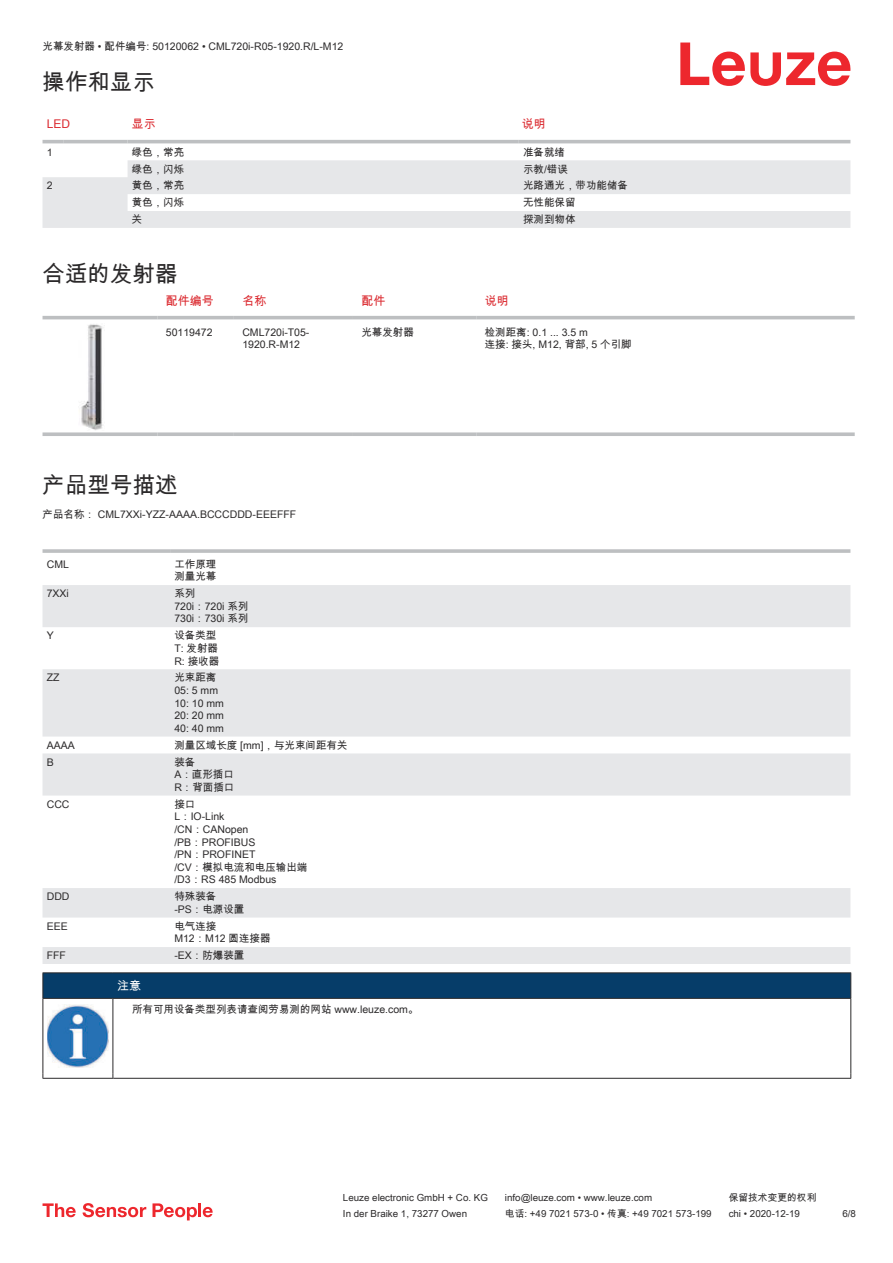
<style>
.page{position:relative;width:893px;height:1263px;background:#fff}
.page>*{position:absolute;margin:0;border:0;box-sizing:border-box;transform-origin:0 0}
.t1{font:22.5px "Arial Unicode MS";color:#2b292a}
.t2{font:12px "Arial Unicode MS";color:#db2a30}
.t3{font:12px "Arial Unicode MS";color:#fff}
.t4{font:10.5px/12.6px "Arial Unicode MS";color:#2b292a}
.t5{font:9.75px "Arial Unicode MS";color:#2b292a}
</style>
<div class="page">
<svg style="left:680px;top:43px;width:170px;height:43px"></svg>
<svg style="left:43px;top:143px;width:807px;height:1px"></svg>
<svg style="left:43px;top:160px;width:807px;height:68px;fill:#e6e7e9"></svg>
<hr style="left:43px;top:140px;width:21px;height:3px;background:#bdbfc1">
<hr style="left:64px;top:140px;width:64px;height:3px;background:#bdbfc1">
<hr style="left:128px;top:140px;width:391px;height:3px;background:#bdbfc1">
<hr style="left:519px;top:140px;width:331px;height:3px;background:#bdbfc1">
<svg style="left:43px;top:319px;width:812px;height:7px"></svg>
<hr style="left:43px;top:316px;width:114px;height:3px;background:#bdbfc1">
<hr style="left:157px;top:316px;width:77px;height:3px;background:#bdbfc1">
<hr style="left:234px;top:316px;width:119px;height:3px;background:#bdbfc1">
<hr style="left:353px;top:316px;width:123px;height:3px;background:#bdbfc1">
<hr style="left:476px;top:316px;width:379px;height:3px;background:#bdbfc1">
<svg style="left:43px;top:432px;width:114px;height:4px"></svg>
<svg style="left:157px;top:432px;width:77px;height:4px"></svg>
<svg style="left:234px;top:432px;width:119px;height:4px"></svg>
<svg style="left:353px;top:432px;width:123px;height:4px"></svg>
<svg style="left:476px;top:432px;width:379px;height:4px;background:#c4c6c8"></svg>
<img style="left:79px;top:324px;width:25px;height:106px">
<svg style="left:43px;top:585px;width:807px;height:379px;fill:#e6e7e9"></svg>
<svg style="left:43px;top:549px;width:127px;height:4px"></svg>
<hr style="left:170px;top:549px;width:680px;height:4px;background:#c4c6c7">
<svg style="left:43px;top:1203px;width:33px;height:14px"></svg>
<svg style="left:83px;top:1203px;width:63px;height:14px"></svg>
<svg style="left:153px;top:1203px;width:44px;height:17px"></svg>
<hr style="left:198px;top:1203px;width:3px;height:14px;background:#ed272d">
<svg style="left:203px;top:1207px;width:10px;height:10px"></svg>
<svg style="left:44px;top:999px;width:806px;height:79px"></svg>
<hr style="left:43px;top:972px;width:70px;height:1px;background:#2b292a">
<hr style="left:43px;top:998px;width:70px;height:1px;background:#2b292a">
<hr style="left:113px;top:972px;width:738px;height:1px;background:#2b292a">
<div style="left:43px;top:973px;width:808px;height:25px;background:#063d69"></div>
<hr style="left:113px;top:998px;width:738px;height:1px;background:#2b292a">
<hr style="left:43px;top:999px;width:1px;height:75px;background:#2b292a">
<hr style="left:113px;top:999px;width:1px;height:75px;background:#2b292a">
<hr style="left:850px;top:999px;width:1px;height:75px;background:#2b292a">
<hr style="left:43px;top:1078px;width:70px;height:1px;background:#2b292a">
<hr style="left:113px;top:1078px;width:738px;height:1px;background:#2b292a">
<img style="left:47px;top:1005px;width:61px;height:62px">
<div style="left:115px;top:999px;width:734px;height:20px;background:#fff"></div>
<p class="t4" style="left:43px;top:40px;width:302px">光幕发射器 • 配件编号: 50120062 • CML720i-R05-1920.R/L-M12</p>
<h1 class="t1" style="left:43px;top:66px;width:114px">操作和显示</h1>
<p class="t2" style="left:47px;top:115px;width:25px">LED</p>
<p class="t2" style="left:132px;top:115px;width:25px">显示</p>
<p class="t2" style="left:522px;top:115px;width:25px">说明</p>
<p class="t4" style="left:47px;top:145px;width:7px">1</p>
<p class="t4" style="left:132px;top:145px;width:54px">绿色，常亮</p>
<p class="t4" style="left:523px;top:145px;width:43px">准备就绪</p>
<p class="t4" style="left:132px;top:162px;width:54px">绿色，闪烁</p>
<p class="t4" style="left:523px;top:162px;width:46px">示教/错误</p>
<p class="t4" style="left:47px;top:179px;width:7px">2</p>
<p class="t4" style="left:132px;top:179px;width:54px">黄色，常亮</p>
<p class="t4" style="left:523px;top:179px;width:106px">光路通光，带功能储备</p>
<p class="t4" style="left:132px;top:196px;width:54px">黄色，闪烁</p>
<p class="t4" style="left:523px;top:196px;width:54px">无性能保留</p>
<p class="t4" style="left:132px;top:213px;width:12px">关</p>
<p class="t4" style="left:523px;top:213px;width:54px">探测到物体</p>
<h1 class="t1" style="left:43px;top:257px;width:136px">合适的发射器</h1>
<p class="t2" style="left:166px;top:292px;width:49px">配件编号</p>
<p class="t2" style="left:242px;top:292px;width:25px">名称</p>
<p class="t2" style="left:361px;top:292px;width:25px">配件</p>
<p class="t2" style="left:485px;top:292px;width:25px">说明</p>
<p class="t4" style="left:166px;top:326px;width:48px">50119472</p>
<p class="t4" style="left:242px;top:326px;width:69px">CML720i-T05-<br>1920.R-M12</p>
<p class="t4" style="left:361px;top:326px;width:54px">光幕发射器</p>
<p class="t4" style="left:485px;top:326px;width:149px">检测距离: 0.1 ... 3.5 m<br>连接: 接头, M12, 背部, 5 个引脚</p>
<h1 class="t1" style="left:43px;top:468px;width:136px">产品型号描述</h1>
<p class="t4" style="left:43px;top:508px;width:255px">产品名称： CML7XXi-YZZ-AAAA.BCCCDDD-EEEFFF</p>
<p class="t4" style="left:47px;top:558px;width:24px">CML</p>
<p class="t4" style="left:174px;top:557px;width:43px">工作原理测量光幕</p>
<p class="t4" style="left:47px;top:587px;width:24px">7XXi</p>
<p class="t4" style="left:174px;top:587px;width:76px">系列<br>720i：720i 系列<br>730i：730i 系列</p>
<p class="t4" style="left:47px;top:629px;width:9px">Y</p>
<p class="t4" style="left:174px;top:629px;width:46px">设备类型<br>T: 发射器<br>R: 接收器</p>
<p class="t4" style="left:47px;top:671px;width:14px">ZZ</p>
<p class="t4" style="left:174px;top:671px;width:51px">光束距离<br>05: 5 mm<br>10: 10 mm<br>20: 20 mm<br>40: 40 mm</p>
<p class="t4" style="left:47px;top:738px;width:30px">AAAA</p>
<p class="t4" style="left:174px;top:738px;width:175px">测量区域长度 [mm]，与光束间距有关</p>
<p class="t4" style="left:47px;top:755px;width:9px">B</p>
<p class="t4" style="left:174px;top:755px;width:62px">装备<br>A：直形插口<br>R：背面插口</p>
<p class="t4" style="left:47px;top:798px;width:24px">CCC</p>
<p class="t4" style="left:174px;top:797px;width:135px">接口<br>L：IO-Link<br>/CN：CANopen<br>/PB：PROFIBUS<br>/PN：PROFINET<br>/CV：模拟电流和电压输出端/D3：RS 485 Modbus</p>
<p class="t4" style="left:47px;top:890px;width:24px">DDD</p>
<p class="t4" style="left:174px;top:890px;width:72px">特殊装备<br>-PS：电源设置</p>
<p class="t4" style="left:47px;top:920px;width:23px">EEE</p>
<p class="t4" style="left:174px;top:919px;width:98px">电气连接<br>M12：M12 圆连接器</p>
<p class="t4" style="left:47px;top:949px;width:21px">FFF</p>
<p class="t4" style="left:174px;top:949px;width:72px">-EX：防爆装置</p>
<p class="t3" style="left:117px;top:977px;width:25px">注意</p>
<p class="t4" style="left:132px;top:1003px;width:288px">所有可用设备类型列表请查阅劳易测的网站 www.leuze.com。</p>
<p class="t5" style="left:343px;top:1191px;width:146px">Leuze electronic GmbH + Co. KG</p>
<p class="t5" style="left:505px;top:1191px;width:149px">info@leuze.com • www.leuze.com</p>
<p class="t5" style="left:729px;top:1191px;width:89px">保留技术变更的权利</p>
<p class="t5" style="left:343px;top:1206px;width:126px">In der Braike 1, 73277 Owen</p>
<p class="t5" style="left:505px;top:1206px;width:208px">电话: +49 7021 573-0 • 传真: +49 7021 573-199</p>
<p class="t5" style="left:729px;top:1206px;width:73px">chi • 2020-12-19</p>
<p class="t5" style="left:842px;top:1206px;width:15px">6 /8</p>
</div>
